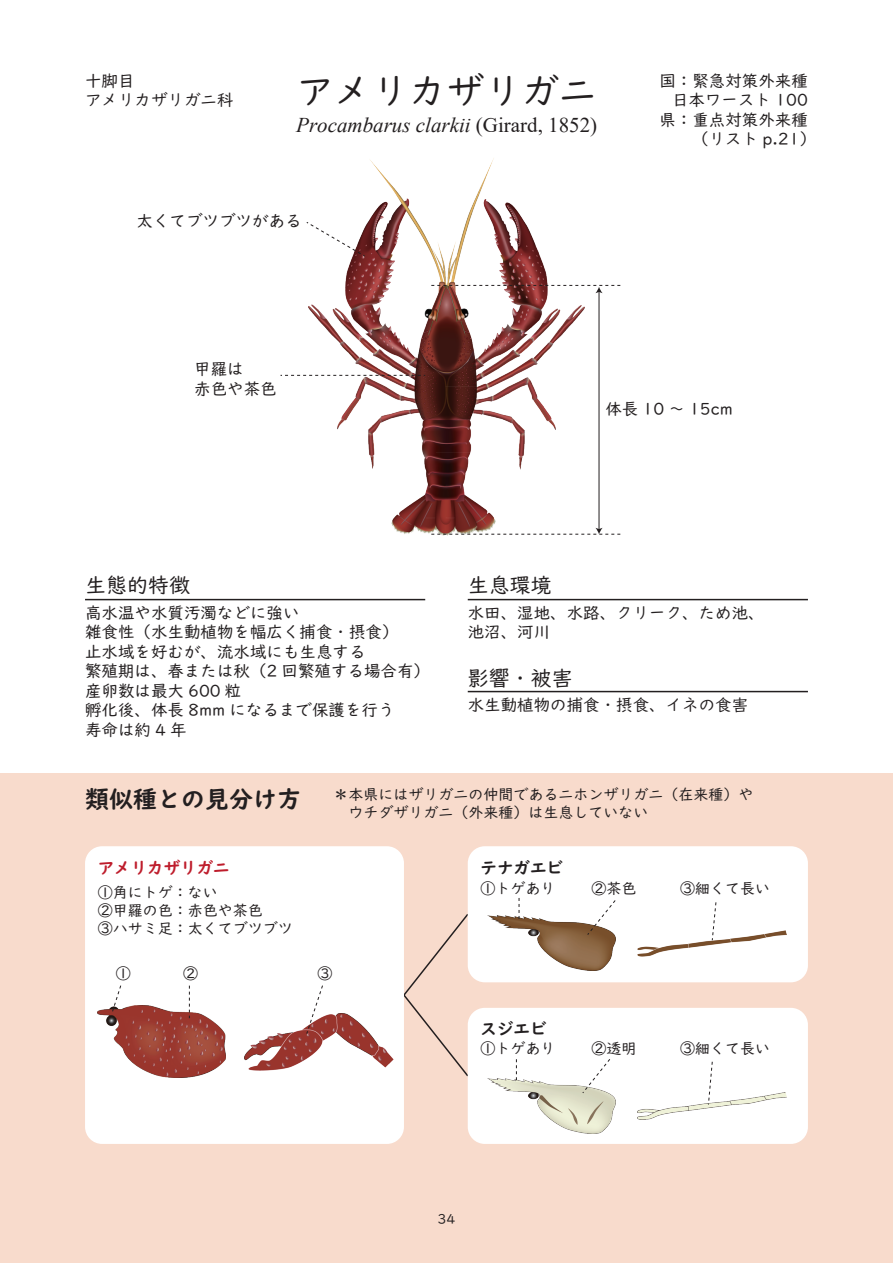
<style>
.page{position:relative;width:893px;height:1263px;background:#fff}
.page>*{position:absolute;margin:0;border:0;box-sizing:border-box;transform-origin:0 0}
.t1{font:37.5px "UD Digi Kyokasho NP R";color:#231f20}
.t2{font:24px "UD Digi Kyokasho NP B";color:#231f20}
.t3{font:italic 21px "Times New Roman";color:#231f20}
.t4{font:21px "UD Digi Kyokasho NP R";color:#231f20}
.t5{font:16.5px/19.5px "UD Digi Kyokasho NP R";color:#231f20}
.t6{font:16.5px "UD Digi Kyokasho NP B";color:#231f20}
.t7{font:16.5px "UD Digi Kyokasho NP B";color:#be1d2c}
.t8{font:15px/18px "UD Digi Kyokasho NP R";color:#231f20}
.t9{font:13.5px "UD Digi Kyokasho NP R";color:#231f20}
.s1{font-style:normal}
</style>
<div class="page">
<img style="left:308px;top:158px;width:277px;height:378px">
<hr style="left:85px;top:599px;width:340px;height:1px;background:#231f20">
<hr style="left:468px;top:599px;width:340px;height:1px;background:#231f20">
<hr style="left:468px;top:691px;width:340px;height:1px;background:#231f20">
<svg style="left:280px;top:375px;width:145px;height:1px"></svg>
<svg style="left:306px;top:221px;width:60px;height:36px"></svg>
<hr style="left:599px;top:291px;width:1px;height:239px;background:#231f20">
<svg style="left:431px;top:285px;width:190px;height:8px"></svg>
<svg style="left:431px;top:528px;width:190px;height:7px"></svg>
<div style="left:0;top:774px;width:893px;height:489px;background:#f8dbcc"></div>
<svg style="left:404px;top:912px;width:66px;height:166px"></svg>
<div style="left:85px;top:846px;width:319px;height:298px;background:#fff;border-radius:17px"></div>
<div style="left:468px;top:846px;width:340px;height:136px;background:#fff;border-radius:17px"></div>
<div style="left:468px;top:1008px;width:340px;height:136px;background:#fff;border-radius:17px"></div>
<img style="left:488px;top:915px;width:127px;height:56px">
<img style="left:638px;top:930px;width:149px;height:26px">
<img style="left:488px;top:1078px;width:127px;height:56px">
<img style="left:638px;top:1093px;width:149px;height:26px">
<img style="left:98px;top:1006px;width:127px;height:72px">
<img style="left:244px;top:1013px;width:149px;height:57px">
<svg style="left:111px;top:985px;width:11px;height:29px"></svg>
<svg style="left:189px;top:985px;width:1px;height:33px"></svg>
<svg style="left:306px;top:985px;width:17px;height:49px"></svg>
<svg style="left:587px;top:900px;width:29px;height:36px"></svg>
<svg style="left:711px;top:902px;width:6px;height:39px"></svg>
<svg style="left:516px;top:1059px;width:1px;height:23px"></svg>
<svg style="left:582px;top:1059px;width:29px;height:35px"></svg>
<svg style="left:708px;top:1061px;width:5px;height:44px"></svg>
<svg style="left:519px;top:898px;width:1px;height:21px"></svg>
<hr style="left:892px;top:0;width:1px;height:128px;background:#f6dacb">
<p class="t5" style="left:85px;top:71px;width:150px">十脚目<br>アメリカザリガニ科</p>
<h1 class="t1" style="left:296px;top:70px;width:302px">アメリカザリガニ</h1>
<p class="t3" style="left:296px;top:111px;width:302px">Procambarus clarkii <span class="s1">(Girard, 1852)</span></p>
<p class="t5" style="left:136px;top:211px;width:166px">太くてブツブツがある</p>
<p class="t5" style="left:659px;top:71px;width:150px">国：緊急対策外来種</p>
<p class="t5" style="left:672px;top:91px;width:137px">日本ワースト 100</p>
<p class="t5" style="left:659px;top:110px;width:150px">県：重点対策外来種</p>
<p class="t5" style="left:692px;top:130px;width:125px">（リスト p.21）</p>
<p class="t5" style="left:194px;top:360px;width:84px">甲羅は<br>赤色や茶色</p>
<p class="t5" style="left:605px;top:400px;width:129px">体長 10 ～ 15cm</p>
<p class="t4" style="left:85px;top:573px;width:106px">生態的特徴</p>
<p class="t4" style="left:468px;top:573px;width:85px">生息環境</p>
<p class="t5" style="left:85px;top:603px;width:347px">高水温や水質汚濁などに強い<br>雑食性（水生動植物を幅広く捕食・摂食）<br>止水域を好むが、流水域にも生息する<br>繁殖期は、春または秋（2 回繁殖する場合有）産卵数は最大 600 粒<br>孵化後、体長 8mm になるまで保護を行う<br>寿命は約 4 年</p>
<p class="t5" style="left:468px;top:603px;width:298px">水田、湿地、水路、クリーク、ため池、池沼、河川</p>
<p class="t4" style="left:468px;top:666px;width:106px">影響・被害</p>
<p class="t5" style="left:468px;top:695px;width:282px">水生動植物の捕食・摂食、イネの食害</p>
<h2 class="t2" style="left:85px;top:784px;width:217px">類似種との見分け方</h2>
<p class="t8" style="left:333px;top:785px;width:422px">＊本県にはザリガニの仲間であるニホンザリガニ（在来種）や</p>
<p class="t8" style="left:333px;top:803px;width:317px">　ウチダザリガニ（外来種）は生息していない</p>
<p class="t7" style="left:98px;top:857px;width:133px">アメリカザリガニ</p>
<p class="t6" style="left:480px;top:857px;width:84px">テナガエビ</p>
<p class="t8" style="left:98px;top:883px;width:196px">①角にトゲ：ない<br>②甲羅の色：赤色や茶色<br>③ハサミ足：太くてブツブツ</p>
<p class="t8" style="left:480px;top:879px;width:76px">①トゲあり</p>
<p class="t8" style="left:591px;top:879px;width:46px">②茶色</p>
<p class="t8" style="left:680px;top:879px;width:92px">③細くて長い</p>
<p class="t8" style="left:116px;top:964px;width:16px">①</p>
<p class="t8" style="left:183px;top:964px;width:16px">②</p>
<p class="t8" style="left:318px;top:964px;width:16px">③</p>
<p class="t6" style="left:480px;top:1019px;width:67px">スジエビ</p>
<p class="t8" style="left:480px;top:1039px;width:76px">①トゲあり</p>
<p class="t8" style="left:591px;top:1039px;width:46px">②透明</p>
<p class="t8" style="left:680px;top:1039px;width:91px">③細くて長い</p>
<p class="t9" style="left:438px;top:1211px;width:19px">34</p>
</div>
